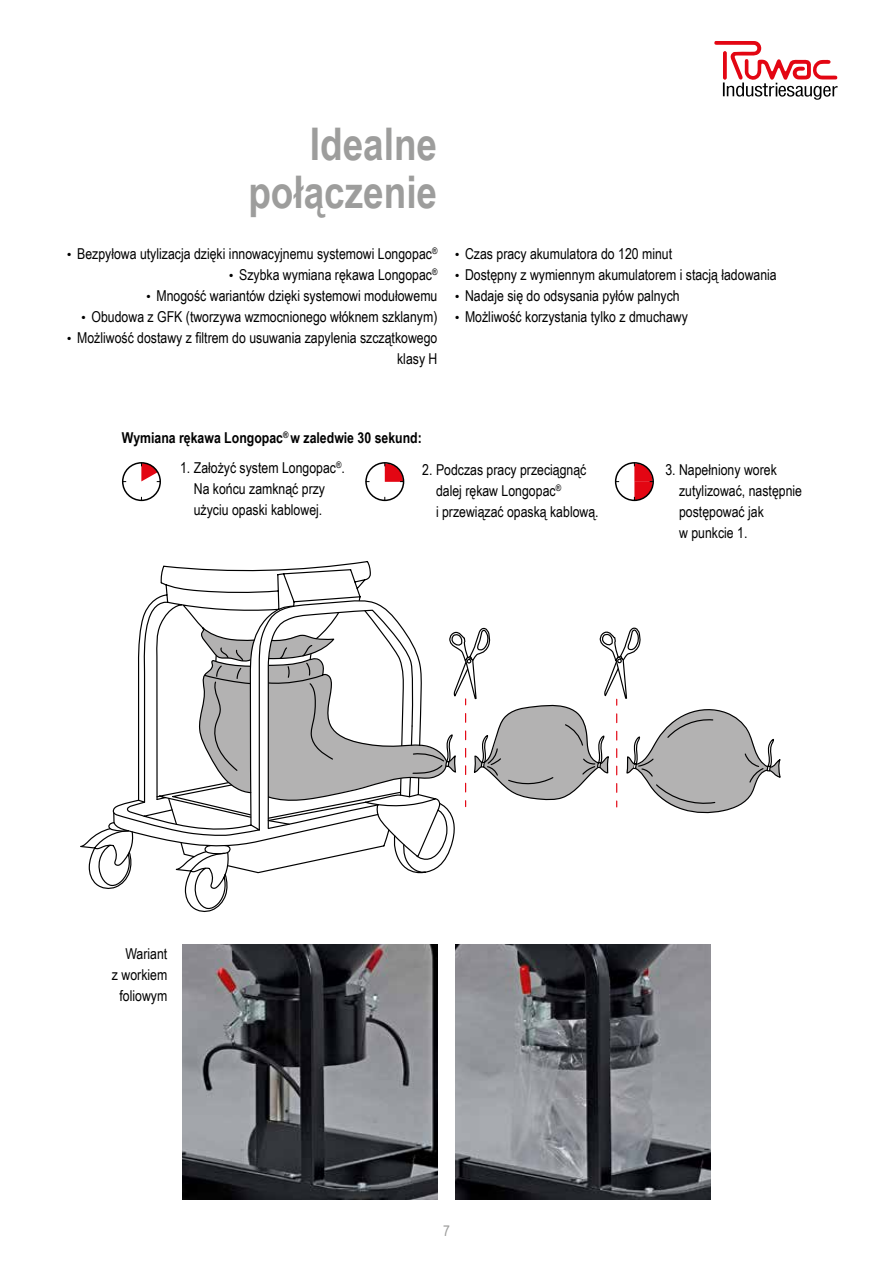
<style>
.page{position:relative;width:893px;height:1263px;background:#fff}
.page>*{position:absolute;margin:0;border:0;box-sizing:border-box;transform-origin:0 0}
.t1{font:700 45px/48px "Arial Narrow";color:#9d9d9c;text-align:right}
.t2{font:15px/21px "Arial Narrow";color:#000;text-align:right}
.t3{font:700 15px "Arial Narrow";color:#000}
.t4{font:15px "Arial Narrow";color:#9d9d9c}
</style>
<div class="page">
<svg style="left:714px;top:41px;width:124px;height:59px"></svg>
<img style="left:182px;top:944px;width:255px;height:255px">
<svg style="left:157px;top:561px;width:213px;height:37px"></svg>
<svg style="left:199px;top:582px;width:171px;height:16px"></svg>
<svg style="left:80px;top:598px;width:700px;height:314px"></svg>
<img style="left:455px;top:944px;width:256px;height:255px">
<svg style="left:141px;top:462px;width:20px;height:20px"></svg>
<div style="left:122px;top:462px;width:39px;height:39px;border:2px solid #000;border-radius:50%"></div>
<svg style="left:385px;top:462px;width:19px;height:20px"></svg>
<div style="left:365px;top:462px;width:39px;height:39px;border:2px solid #000;border-radius:50%"></div>
<svg style="left:634px;top:462px;width:20px;height:39px"></svg>
<div style="left:615px;top:462px;width:39px;height:39px;border:2px solid #000;border-radius:50%"></div>
<h1 class="t1" style="left:248px;top:118px;width:190px">Idealne połączenie</h1>
<p class="t2" style="left:68px;top:242px;width:371px">● Bezpyłowa utylizacja dzięki innowacyjnemu systemowi Longopac<sup>®</sup></p>
<p class="t2" style="left:230px;top:263px;width:209px">● Szybka wymiana rękawa Longopac<sup>®</sup></p>
<p class="t2" style="left:147px;top:284px;width:292px">● Mnogość wariantów dzięki systemowi modułowemu</p>
<p class="t2" style="left:82px;top:305px;width:357px">● Obudowa z GFK (tworzywa wzmocnionego włóknem szklanym)</p>
<p class="t2" style="left:68px;top:326px;width:371px">● Możliwość dostawy z filtrem do usuwania zapylenia szczątkowego klasy H</p>
<p class="t2" style="left:455px;top:242px;width:218px">● Czas pracy akumulatora do 120 minut</p>
<p class="t2" style="left:455px;top:263px;width:323px">● Dostępny z wymiennym akumulatorem i stacją ładowania</p>
<p class="t2" style="left:455px;top:284px;width:226px">● Nadaje się do odsysania pyłów palnych</p>
<p class="t2" style="left:455px;top:305px;width:234px">● Możliwość korzystania tylko z dmuchawy</p>
<p class="t3" style="left:122px;top:427px;width:301px">Wymiana rękawa Longopac<sup>®</sup> w zaledwie 30 sekund:</p>
<p class="t2" style="left:180px;top:457px;width:166px;text-align:center">1. Założyć system Longopac<sup>®</sup>.<br>Na końcu zamknąć przy użyciu opaski kablowej.</p>
<p class="t2" style="left:436px;top:458px;width:164px;text-align:left;text-indent:-14px">2. Podczas pracy przeciągnąć dalej rękaw Longopac<sup>®<br></sup>i przewiązać opaską kablową.</p>
<p class="t2" style="left:679px;top:458px;width:125px;text-align:left;text-indent:-14px">3. Napełniony worek zutylizować, następnie postępować jak<br>w punkcie 1.</p>
<p class="t2" style="left:112px;top:942px;width:57px">Wariant<br>z workiem foliowym</p>
<p class="t4" style="left:443px;top:1220px;width:8px">7</p>
</div>
